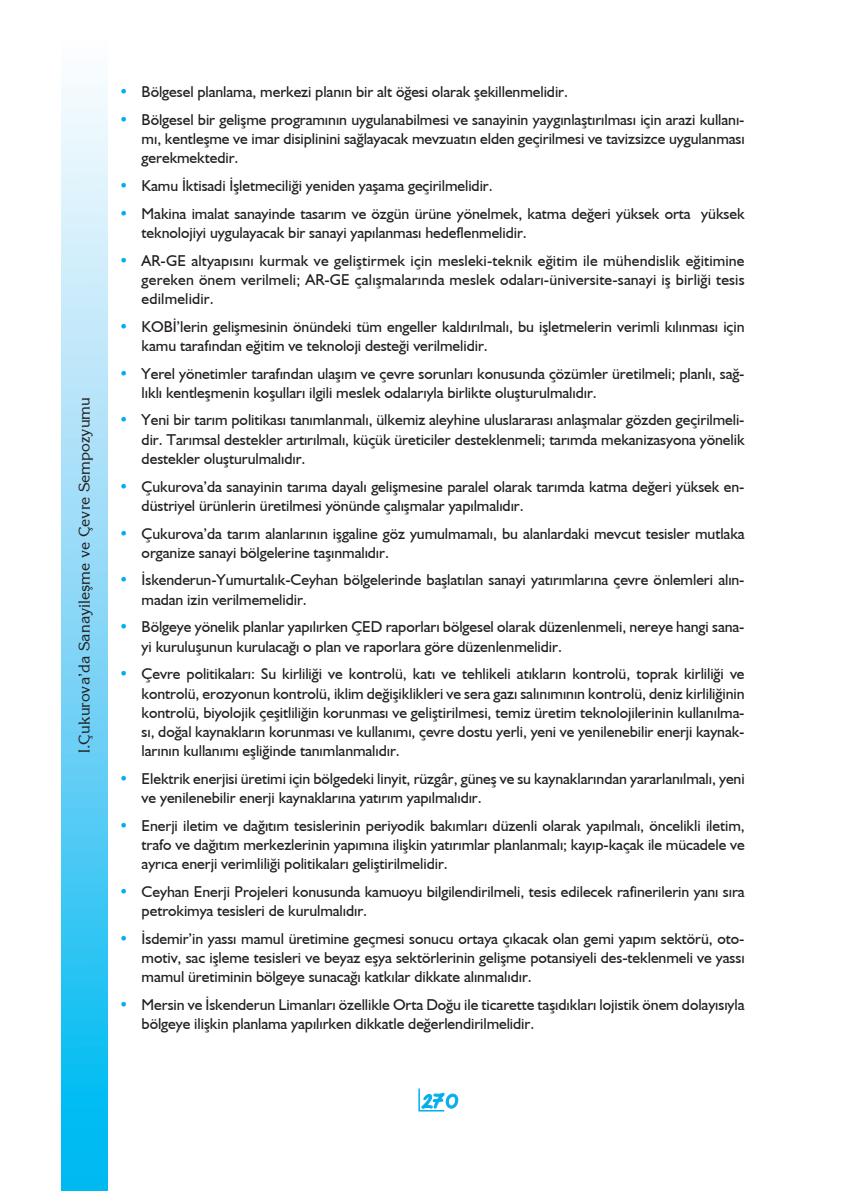
<style>
.page{position:relative;width:851px;height:1191px;background:#fff}
.page>*{position:absolute;margin:0;border:0;box-sizing:border-box;transform-origin:0 0}
.t1{font:22.5px "Cosmic Plain";color:#00aeef}
.t2{font:15.75px/19.2px "Humanist 521 BT";letter-spacing:-.005em;color:#231f20}
.t3{font:15px "TR Eagles";color:#231f20}
.s1{color:#00aeef}
</style>
<div class="page">
<div style="left:61px;top:0;width:46px;height:1191px;background:linear-gradient(to bottom,#fffefe,#00b5f0)"></div>
<hr style="left:418px;top:1088px;width:2px;height:22px;background:#00aeef">
<svg style="left:418px;top:1092px;width:40px;height:19px"></svg>
<p class="t3" style="left:75px;top:753px;width:357px;rotate:-90deg">I.Çukurova’da Sanayileşme ve Çevre Sempozyumu</p>
<p class="t2" style="left:119px;top:82px;width:450px"><span class="s1">•</span> Bölgesel planlama, merkezi planın bir alt öğesi olarak şekillenmelidir.</p>
<p class="t2" style="left:142px;top:109px;width:604px;text-align:justify;text-indent:-23px"><span class="s1">•</span> Bölgesel bir gelişme programının uygulanabilmesi ve sanayinin yaygınlaştırılması için arazi kullanı&shy;mı, kentleşme ve imar disiplinini sağlayacak mevzuatın elden geçirilmesi ve tavizsizce uygulanması gerekmektedir.</p>
<p class="t2" style="left:119px;top:176px;width:375px"><span class="s1">•</span> Kamu İktisadi İşletmeciliği yeniden yaşama geçirilmelidir.</p>
<p class="t2" style="left:142px;top:203px;width:604px;text-indent:-22px"><span class="s1">•</span> Makina imalat sanayinde tasarım ve özgün ürüne yönelmek, katma değeri yüksek orta yüksek teknolojiyi uygulayacak bir sanayi yapılanması hedeflenmelidir.</p>
<p class="t2" style="left:142px;top:250px;width:604px;text-align:justify;text-indent:-22px"><span class="s1">•</span> AR-GE altyapısını kurmak ve geliştirmek için mesleki-teknik eğitim ile mühendislik eğitimine gereken önem verilmeli; AR-GE çalışmalarında meslek odaları-üniversite-sanayi iş birliği tesis edilmelidir.</p>
<p class="t2" style="left:142px;top:316px;width:604px;text-indent:-22px"><span class="s1">•</span> KOBİ’lerin gelişmesinin önündeki tüm engeller kaldırılmalı, bu işletmelerin verimli kılınması için kamu tarafından eğitim ve teknoloji desteği verilmelidir.</p>
<p class="t2" style="left:142px;top:363px;width:604px;text-indent:-22px"><span class="s1">•</span> Yerel yönetimler tarafından ulaşım ve çevre sorunları konusunda çözümler üretilmeli; planlı, sağ&shy;lıklı kentleşmenin koşulları ilgili meslek odalarıyla birlikte oluşturulmalıdır.</p>
<p class="t2" style="left:142px;top:410px;width:604px;text-align:justify;text-indent:-22px"><span class="s1">•</span> Yeni bir tarım politikası tanımlanmalı, ülkemiz aleyhine uluslararası anlaşmalar gözden geçirilmeli&shy;dir. Tarımsal destekler artırılmalı, küçük üreticiler desteklenmeli; tarımda mekanizasyona yönelik destekler oluşturulmalıdır.</p>
<p class="t2" style="left:142px;top:476px;width:604px;text-indent:-23px"><span class="s1">•</span> Çukurova’da sanayinin tarıma dayalı gelişmesine paralel olarak tarımda katma değeri yüksek en&shy;düstriyel ürünlerin üretilmesi yönünde çalışmalar yapılmalıdır.</p>
<p class="t2" style="left:142px;top:523px;width:604px;text-indent:-22px"><span class="s1">•</span> Çukurova’da tarım alanlarının işgaline göz yumulmamalı, bu alanlardaki mevcut tesisler mutlaka organize sanayi bölgelerine taşınmalıdır.</p>
<p class="t2" style="left:142px;top:570px;width:604px;text-indent:-22px"><span class="s1">•</span> İskenderun-Yumurtalık-Ceyhan bölgelerinde başlatılan sanayi yatırımlarına çevre önlemleri alın&shy;madan izin verilmemelidir.</p>
<p class="t2" style="left:142px;top:617px;width:604px;text-indent:-23px"><span class="s1">•</span> Bölgeye yönelik planlar yapılırken ÇED raporları bölgesel olarak düzenlenmeli, nereye hangi sana&shy;yi kuruluşunun kurulacağı o plan ve raporlara göre düzenlenmelidir.</p>
<p class="t2" style="left:142px;top:664px;width:604px;text-align:justify;text-indent:-22px"><span class="s1">•</span> Çevre politikaları: Su kirliliği ve kontrolü, katı ve tehlikeli atıkların kontrolü, toprak kirliliği ve kontrolü, erozyonun kontrolü, iklim değişiklikleri ve sera gazı salınımının kontrolü, deniz kirliliğinin kontrolü, biyolojik çeşitliliğin korunması ve geliştirilmesi, temiz üretim teknolojilerinin kullanılma&shy;sı, doğal kaynakların korunması ve kullanımı, çevre dostu yerli, yeni ve yenilenebilir enerji kaynak&shy;larının kullanımı eşliğinde tanımlanmalıdır.</p>
<p class="t2" style="left:142px;top:768px;width:604px;text-indent:-22px"><span class="s1">•</span> Elektrik enerjisi üretimi için bölgedeki linyit, rüzgâr, güneş ve su kaynaklarından yararlanılmalı, yeni ve yenilenebilir enerji kaynaklarına yatırım yapılmalıdır.</p>
<p class="t2" style="left:142px;top:815px;width:604px;text-align:justify;text-indent:-22px"><span class="s1">•</span> Enerji iletim ve dağıtım tesislerinin periyodik bakımları düzenli olarak yapılmalı, öncelikli iletim, trafo ve dağıtım merkezlerinin yapımına ilişkin yatırımlar planlanmalı; kayıp-kaçak ile mücadele ve ayrıca enerji verimliliği politikaları geliştirilmelidir.</p>
<p class="t2" style="left:142px;top:881px;width:604px;text-indent:-22px"><span class="s1">•</span> Ceyhan Enerji Projeleri konusunda kamuoyu bilgilendirilmeli, tesis edilecek rafinerilerin yanı sıra petrokimya tesisleri de kurulmalıdır.</p>
<p class="t2" style="left:142px;top:928px;width:604px;text-align:justify;text-indent:-23px"><span class="s1">•</span> İsdemir’in yassı mamul üretimine geçmesi sonucu ortaya çıkacak olan gemi yapım sektörü, oto&shy;motiv, sac işleme tesisleri ve beyaz eşya sektörlerinin gelişme potansiyeli des-teklenmeli ve yassı mamul üretiminin bölgeye sunacağı katkılar dikkate alınmalıdır.</p>
<p class="t2" style="left:142px;top:994px;width:604px;text-indent:-22px"><span class="s1">•</span> Mersin ve İskenderun Limanları özellikle Orta Doğu ile ticarette taşıdıkları lojistik önem dolayısıyla bölgeye ilişkin planlama yapılırken dikkatle değerlendirilmelidir.</p>
<h1 class="t1" style="left:421px;top:1085px;width:39px">270</h1>
</div>
